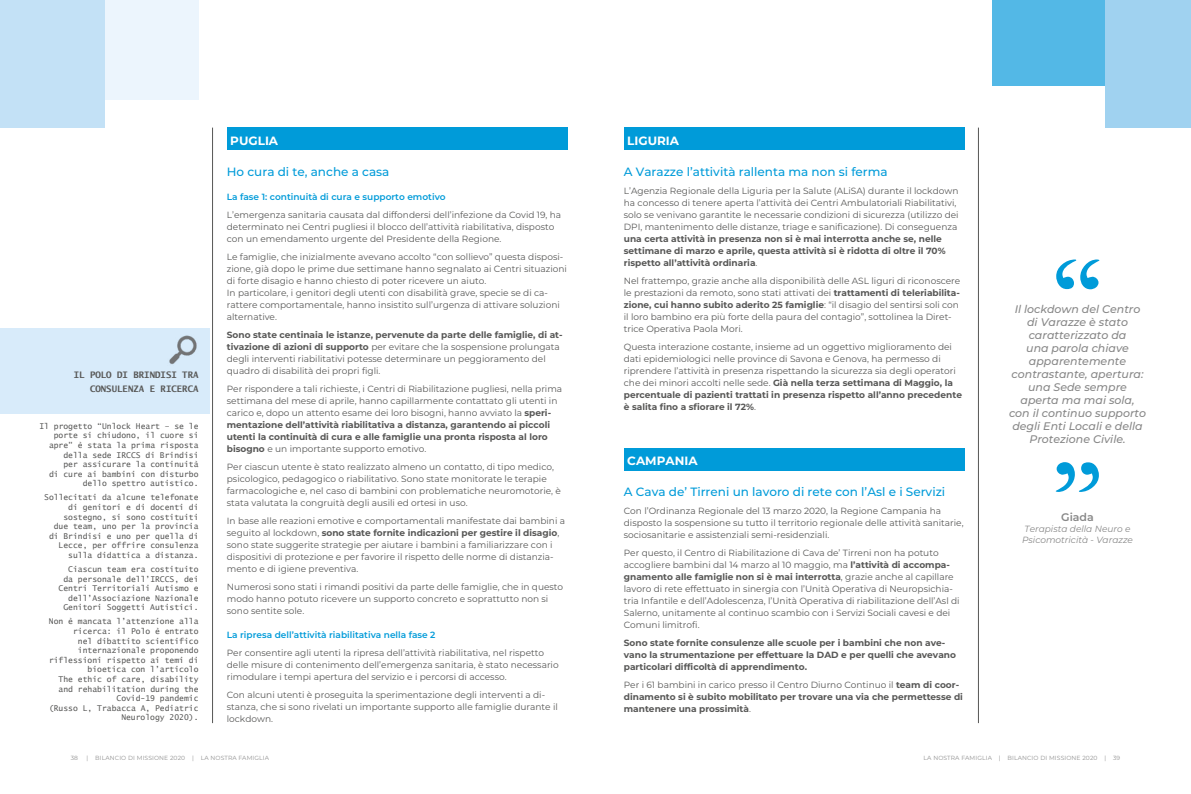
<style>
.page{position:relative;width:1191px;height:794px;background:#fff}
.page>*{position:absolute;margin:0;border:0;box-sizing:border-box;transform-origin:0 0}
.t1{font:500 12px "Montserrat";color:#009bd9}
.t2{font:700 12px "Montserrat";color:#fff}
.t3{font:italic 500 11px/13px "Montserrat";color:#878787;text-align:center}
.t4{font:600 11px "Montserrat";color:#878787}
.t5{font:9px/12px "Montserrat";color:#575756}
.t6{font:700 9px/12px "Montserrat";color:#575756}
.t7{font:600 9px "Montserrat";color:#009bd9}
.t8{font:italic 9px/11px "Montserrat";color:#878787}
.t9{font:700 9px/14px "Lucida Sans Typewriter";color:#575756;text-align:right}
.t10{font:8px/9.6px "Lucida Sans Typewriter";color:#575756;text-align:right}
.t11{font:6px "Montserrat";letter-spacing:.02em;color:#909090}
.s1{font-weight:700}
.s2{font-weight:400}
</style>
<div class="page">
<hr style="left:212px;top:128px;width:1px;height:595px;background:#575756">
<hr style="left:978px;top:128px;width:1px;height:595px;background:#575756">
<div style="left:227px;top:128px;width:340px;height:22px;background:#009bd9"></div>
<div style="left:624px;top:448px;width:340px;height:23px;background:#009bd9"></div>
<div style="left:624px;top:128px;width:340px;height:22px;background:#009bd9"></div>
<div style="left:992px;top:0;width:170px;height:85px;background:#53b8e6"></div>
<div style="left:1106px;top:0;width:85px;height:128px;background:#a0d2f0"></div>
<div style="left:0;top:329px;width:210px;height:85px;background:#d8ebfa"></div>
<img style="left:169px;top:335px;width:28px;height:30px">
<div style="left:28px;top:0;width:170px;height:99px;background:#ecf5fd"></div>
<div style="left:0;top:0;width:104px;height:128px;background:#c3e1f6"></div>
<p class="t9" style="left:74px;top:368px;width:126px">IL POLO DI BRINDISI TRA<br>CONSULENZA E RICERCA</p>
<p class="t10" style="left:39px;top:421px;width:161px">Il progetto “Unlock Heart – se le porte si chiudono, il cuore si apre” è stata la prima risposta della sede IRCCS di Brindisi<br>per assicurare la continuità<br>di cure ai bambini con disturbo dello spettro autistico.</p>
<p class="t10" style="left:44px;top:492px;width:156px">Sollecitati da alcune telefonate di genitori e di docenti di sostegno, si sono costituiti<br>due team, uno per la provincia di Brindisi e uno per quella di<br>Lecce, per offrire consulenza sulla didattica a distanza.</p>
<p class="t10" style="left:59px;top:564px;width:141px">Ciascun team era costituito da personale dell’IRCCS, dei<br>Centri Territoriali Autismo e dell’Associazione Nazionale<br>Genitori Soggetti Autistici.</p>
<p class="t10" style="left:49px;top:616px;width:151px">Non è mancata l’attenzione alla ricerca: il Polo è entrato<br>nel dibattito scientifico internazionale proponendo riflessioni rispetto ai temi di bioetica con l’articolo<br>The ethic of care, disability and rehabilitation during the<br>Covid-19 pandemic<br>(Russo L, Trabacca A, Pediatric<br>Neurology 2020).</p>
<h1 class="t2" style="left:230px;top:132px;width:49px">PUGLIA</h1>
<h1 class="t1" style="left:227px;top:163px;width:164px">Ho cura di te, anche a casa</h1>
<p class="t7" style="left:227px;top:190px;width:220px">La fase 1: continuità di cura e supporto emotivo</p>
<p class="t5" style="left:227px;top:208px;width:336px">L’emergenza sanitaria causata dal diffondersi dell’infezione da Covid 19, ha determinato nei Centri pugliesi il blocco dell’attività riabilitativa, disposto con un emendamento urgente del Presidente della Regione.</p>
<p class="t5" style="left:227px;top:250px;width:342px">Le famiglie, che inizialmente avevano accolto “con sollievo” questa disposi&shy;zione, già dopo le prime due settimane hanno segnalato ai Centri situazioni di forte disagio e hanno chiesto di poter ricevere un aiuto.<br>In particolare, i genitori degli utenti con disabilità grave, specie se di ca&shy;rattere comportamentale, hanno insistito sull’urgenza di attivare soluzioni alternative.</p>
<p class="t5" style="left:227px;top:328px;width:337px"><span class="s1">Sono state centinaia le istanze, pervenute da parte delle famiglie, di at&shy;tivazione di azioni di supporto</span> per evitare che la sospensione prolungata degli interventi riabilitativi potesse determinare un peggioramento del quadro di disabilità dei propri figli.</p>
<p class="t5" style="left:227px;top:382px;width:337px">Per rispondere a tali richieste, i Centri di Riabilitazione pugliesi, nella prima settimana del mese di aprile, hanno capillarmente contattato gli utenti in carico e, dopo un attento esame dei loro bisogni, hanno avviato la <span class="s1">speri&shy;mentazione dell’attività riabilitativa a distanza, garantendo ai piccoli utenti la continuità di cura e alle famiglie una pronta risposta al loro bisogno</span> e un importante supporto emotivo.</p>
<p class="t5" style="left:227px;top:460px;width:336px">Per ciascun utente è stato realizzato almeno un contatto, di tipo medico, psicologico, pedagogico o riabilitativo. Sono state monitorate le terapie farmacologiche e, nel caso di bambini con problematiche neuromotorie, è stata valutata la congruità degli ausili ed ortesi in uso.</p>
<p class="t5" style="left:227px;top:514px;width:340px">In base alle reazioni emotive e comportamentali manifestate dai bambini a seguito al lockdown, <span class="s1">sono state fornite indicazioni per gestire il disagio</span>, sono state suggerite strategie per aiutare i bambini a familiarizzare con i dispositivi di protezione e per favorire il rispetto delle norme di distanzia&shy;mento e di igiene preventiva.</p>
<p class="t5" style="left:227px;top:580px;width:338px">Numerosi sono stati i rimandi positivi da parte delle famiglie, che in questo modo hanno potuto ricevere un supporto concreto e soprattutto non si sono sentite sole.</p>
<p class="t7" style="left:227px;top:628px;width:210px">La ripresa dell’attività riabilitativa nella fase 2</p>
<p class="t5" style="left:227px;top:646px;width:333px">Per consentire agli utenti la ripresa dell’attività riabilitativa, nel rispetto delle misure di contenimento dell’emergenza sanitaria, è stato necessario rimodulare i tempi apertura del servizio e i percorsi di accesso.</p>
<p class="t5" style="left:227px;top:688px;width:332px">Con alcuni utenti è proseguita la sperimentazione degli interventi a di&shy;stanza, che si sono rivelati un importante supporto alle famiglie durante il lockdown.</p>
<h1 class="t2" style="left:627px;top:132px;width:53px">LIGURIA</h1>
<h1 class="t1" style="left:624px;top:163px;width:265px">A Varazze l’attività rallenta ma non si ferma</h1>
<p class="t5" style="left:624px;top:184px;width:336px">L’Agenzia Regionale della Liguria per la Salute (ALiSA) durante il lockdown ha concesso di tenere aperta l’attività dei Centri Ambulatoriali Riabilitativi, solo se venivano garantite le necessarie condizioni di sicurezza (utilizzo dei DPI, mantenimento delle distanze, triage e sanificazione). Di conseguenza</p>
<p class="t6" style="left:624px;top:232px;width:323px">una certa attività in presenza non si è mai interrotta anche se, nelle settimane di marzo e aprile, questa attività si è ridotta di oltre il 70% rispetto all’attività ordinaria<span class="s2">.</span></p>
<p class="t5" style="left:624px;top:274px;width:338px">Nel frattempo, grazie anche alla disponibilità delle ASL liguri di riconoscere le prestazioni da remoto, sono stati attivati dei <span class="s1">trattamenti di teleriabilita&shy;zione, cui hanno subito aderito 25 famiglie</span>: “il disagio del sentirsi soli con il loro bambino era più forte della paura del contagio”, sottolinea la Diret&shy;trice Operativa Paola Mori.</p>
<p class="t5" style="left:624px;top:340px;width:340px">Questa interazione costante, insieme ad un oggettivo miglioramento dei dati epidemiologici nelle province di Savona e Genova, ha permesso di riprendere l’attività in presenza rispettando la sicurezza sia degli operatori che dei minori accolti nelle sede. <span class="s1">Già nella terza settimana di Maggio, la percentuale di pazienti trattati in presenza rispetto all’anno precedente è salita fino a sfiorare il 72%</span>.</p>
<h1 class="t2" style="left:627px;top:452px;width:72px">CAMPANIA</h1>
<h1 class="t1" style="left:624px;top:484px;width:323px">A Cava de’ Tirreni un lavoro di rete con l’Asl e i Servizi</h1>
<p class="t5" style="left:624px;top:505px;width:341px">Con l’Ordinanza Regionale del 13 marzo 2020, la Regione Campania ha disposto la sospensione su tutto il territorio regionale delle attività sanitarie, sociosanitarie e assistenziali semi-residenziali.</p>
<p class="t5" style="left:624px;top:547px;width:337px">Per questo, il Centro di Riabilitazione di Cava de’ Tirreni non ha potuto accogliere bambini dal 14 marzo al 10 maggio, ma <span class="s1">l’attività di accompa&shy;gnamento alle famiglie non si è mai interrotta</span>, grazie anche al capillare lavoro di rete effettuato in sinergia con l’Unità Operativa di Neuropsichia&shy;tria Infantile e dell’Adolescenza, l’Unità Operativa di riabilitazione dell’Asl di Salerno, unitamente al continuo scambio con i Servizi Sociali cavesi e dei Comuni limitrofi.</p>
<p class="t6" style="left:624px;top:636px;width:334px">Sono state fornite consulenze alle scuole per i bambini che non ave&shy;vano la strumentazione per effettuare la DAD e per quelli che avevano particolari difficoltà di apprendimento.</p>
<p class="t6" style="left:624px;top:678px;width:341px"><span class="s2">Per i 61 bambini in carico presso il Centro Diurno Continuo il</span> team di coor&shy;dinamento si è subito mobilitato per trovare una via che permettesse di mantenere una prossimità<span class="s2">.</span></p>
<p class="t3" style="left:1009px;top:302px;width:139px">Il lockdown del Centro di Varazze è stato caratterizzato da<br>una parola chiave apparentemente contrastante, apertura: una Sede sempre aperta ma mai sola, con il continuo supporto degli Enti Locali e della<br>Protezione Civile.</p>
<p class="t4" style="left:1061px;top:509px;width:34px">Giada</p>
<p class="t8" style="left:1022px;top:523px;width:112px">Terapista della Neuro e<br>Psicomotricità - Varazze</p>
<p class="t11" style="left:71px;top:754px;width:9px">38</p>
<p class="t11" style="left:87px;top:754px;width:184px">| BILANCIO DI MISSIONE 2020 | LA NOSTRA FAMIGLIA</p>
<p class="t11" style="left:923px;top:754px;width:198px">LA NOSTRA FAMIGLIA | BILANCIO DI MISSIONE 2020 | 39</p>
</div>
